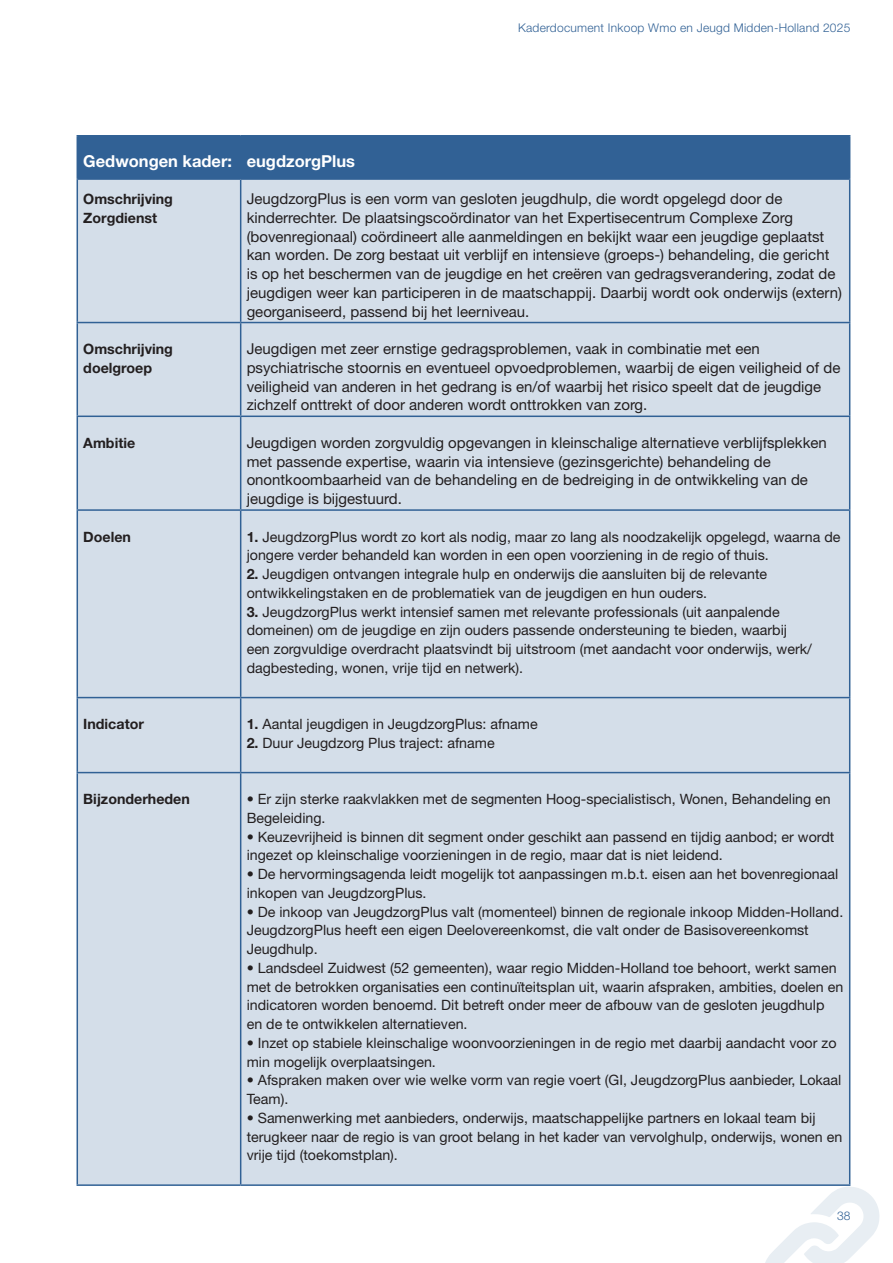
<style>
.page{position:relative;width:893px;height:1263px;background:#fff}
.page>*{position:absolute;margin:0;border:0;box-sizing:border-box;transform-origin:0 0}
.Platte_tekst{font:700 16.5px "Helvetica Neue LT Std";color:#fff}
.Plat_cursief{font:15px/18.8px "Helvetica Neue LT Std";color:#231f20}
.Plat_cursief-2{font:14.25px/18.8px "Helvetica Neue LT Std";color:#231f20}
.Plat_cursief-3{font:700 14.25px/18.8px "Helvetica Neue LT Std";color:#231f20}
.t1{font:300 12px "Helvetica Neue LT Std";letter-spacing:.02em;color:#316195}
.s1{font-weight:700}
</style>
<div class="page">
<svg style="left:765px;top:1187px;width:115px;height:76px"></svg>
<div style="left:78px;top:137px;width:771px;height:41px;background:#316195"></div>
<div style="left:78px;top:180px;width:771px;height:1004px;background:#d4dee9"></div>
<hr style="left:77px;top:137px;width:1px;height:41px;background:#316195">
<hr style="left:77px;top:135px;width:164px;height:2px;background:#316195">
<hr style="left:241px;top:135px;width:609px;height:2px;background:#316195">
<hr style="left:240px;top:137px;width:1px;height:41px;background:#316195">
<hr style="left:849px;top:137px;width:1px;height:41px;background:#316195">
<hr style="left:77px;top:178px;width:164px;height:2px;background:#316195">
<hr style="left:241px;top:178px;width:609px;height:2px;background:#316195">
<hr style="left:77px;top:180px;width:1px;height:142px;background:#316195">
<hr style="left:240px;top:180px;width:1px;height:142px;background:#316195">
<hr style="left:849px;top:180px;width:1px;height:142px;background:#316195">
<hr style="left:77px;top:323px;width:1px;height:93px;background:#316195">
<hr style="left:77px;top:322px;width:164px;height:1px;background:#316195">
<hr style="left:241px;top:322px;width:609px;height:1px;background:#316195">
<hr style="left:240px;top:323px;width:1px;height:93px;background:#316195">
<hr style="left:849px;top:323px;width:1px;height:93px;background:#316195">
<hr style="left:77px;top:417px;width:1px;height:92px;background:#316195">
<hr style="left:77px;top:416px;width:164px;height:1px;background:#316195">
<hr style="left:241px;top:416px;width:609px;height:1px;background:#316195">
<hr style="left:240px;top:417px;width:1px;height:92px;background:#316195">
<hr style="left:849px;top:417px;width:1px;height:92px;background:#316195">
<hr style="left:77px;top:511px;width:1px;height:186px;background:#316195">
<hr style="left:77px;top:509px;width:164px;height:2px;background:#316195">
<hr style="left:241px;top:509px;width:609px;height:2px;background:#316195">
<hr style="left:240px;top:511px;width:1px;height:186px;background:#316195">
<hr style="left:849px;top:511px;width:1px;height:186px;background:#316195">
<hr style="left:77px;top:698px;width:1px;height:74px;background:#316195">
<hr style="left:77px;top:697px;width:164px;height:1px;background:#316195">
<hr style="left:241px;top:697px;width:609px;height:1px;background:#316195">
<hr style="left:240px;top:698px;width:1px;height:74px;background:#316195">
<hr style="left:849px;top:698px;width:1px;height:74px;background:#316195">
<hr style="left:77px;top:773px;width:1px;height:411px;background:#316195">
<hr style="left:77px;top:772px;width:164px;height:1px;background:#316195">
<hr style="left:241px;top:772px;width:609px;height:1px;background:#316195">
<hr style="left:240px;top:773px;width:1px;height:411px;background:#316195">
<hr style="left:849px;top:773px;width:1px;height:411px;background:#316195">
<hr style="left:77px;top:1184px;width:164px;height:2px;background:#316195">
<hr style="left:241px;top:1184px;width:609px;height:2px;background:#316195">
<p class="t1" style="left:518px;top:21px;width:334px">Kaderdocument Inkoop Wmo en Jeugd Midden-Holland 2025</p>
<p class="Platte_tekst" style="left:83px;top:150px;width:150px">Gedwongen kader:</p>
<p class="Platte_tekst" style="left:247px;top:150px;width:110px">eugdzorgPlus</p>
<p class="Plat_cursief-3" style="left:83px;top:189px;width:91px">Omschrijving<br>Zorgdienst</p>
<p class="Plat_cursief" style="left:247px;top:189px;width:597px">JeugdzorgPlus is een vorm van gesloten jeugdhulp, die wordt opgelegd door de kinderrechter. De plaatsingscoördinator van het Expertisecentrum Complexe Zorg (bovenregionaal) coördineert alle aanmeldingen en bekijkt waar een jeugdige geplaatst kan worden. De zorg bestaat uit verblijf en intensieve (groeps-) behandeling, die gericht is op het beschermen van de jeugdige en het creëren van gedragsverandering, zodat de jeugdigen weer kan participeren in de maatschappij. Daarbij wordt ook onderwijs (extern) georganiseerd, passend bij het leerniveau.</p>
<p class="Plat_cursief-3" style="left:83px;top:339px;width:91px">Omschrijving doelgroep</p>
<p class="Plat_cursief" style="left:247px;top:339px;width:595px">Jeugdigen met zeer ernstige gedragsproblemen, vaak in combinatie met een psychiatrische stoornis en eventueel opvoedproblemen, waarbij de eigen veiligheid of de veiligheid van anderen in het gedrang is en/of waarbij het risico speelt dat de jeugdige zichzelf onttrekt of door anderen wordt onttrokken van zorg.</p>
<p class="Plat_cursief-3" style="left:83px;top:433px;width:53px">Ambitie</p>
<p class="Plat_cursief" style="left:247px;top:433px;width:582px">Jeugdigen worden zorgvuldig opgevangen in kleinschalige alternatieve verblijfsplekken met passende expertise, waarin via intensieve (gezinsgerichte) behandeling de onontkoombaarheid van de behandeling en de bedreiging in de ontwikkeling van de jeugdige is bijgestuurd.</p>
<p class="Plat_cursief-3" style="left:83px;top:527px;width:49px">Doelen</p>
<p class="Plat_cursief-2" style="left:247px;top:527px;width:595px"><span class="s1">1.</span> JeugdzorgPlus wordt zo kort als nodig, maar zo lang als noodzakelijk opgelegd, waarna de jongere verder behandeld kan worden in een open voorziening in de regio of thuis.</p>
<p class="Plat_cursief-2" style="left:247px;top:564px;width:522px"><span class="s1">2.</span> Jeugdigen ontvangen integrale hulp en onderwijs die aansluiten bij de relevante ontwikkelingstaken en de problematiek van de jeugdigen en hun ouders.</p>
<p class="Plat_cursief-2" style="left:247px;top:602px;width:567px"><span class="s1">3.</span> JeugdzorgPlus werkt intensief samen met relevante professionals (uit aanpalende domeinen) om de jeugdige en zijn ouders passende ondersteuning te bieden, waarbij een zorgvuldige overdracht plaatsvindt bij uitstroom (met aandacht voor onderwijs, werk/ dagbesteding, wonen, vrije tijd en netwerk).</p>
<p class="Plat_cursief-3" style="left:83px;top:714px;width:62px">Indicator</p>
<p class="Plat_cursief-2" style="left:247px;top:714px;width:292px"><span class="s1">1.</span> Aantal jeugdigen in JeugdzorgPlus: afname</p>
<p class="Plat_cursief-2" style="left:247px;top:733px;width:249px"><span class="s1">2.</span> Duur Jeugdzorg Plus traject: afname</p>
<p class="Plat_cursief-3" style="left:83px;top:789px;width:108px">Bijzonderheden</p>
<p class="Plat_cursief-2" style="left:247px;top:789px;width:586px">• Er zijn sterke raakvlakken met de segmenten Hoog-specialistisch, Wonen, Behandeling en<br>Begeleiding.</p>
<p class="Plat_cursief-2" style="left:247px;top:827px;width:589px">• Keuzevrijheid is binnen dit segment onder geschikt aan passend en tijdig aanbod; er wordt ingezet op kleinschalige voorzieningen in de regio, maar dat is niet leidend.</p>
<p class="Plat_cursief-2" style="left:247px;top:864px;width:593px">• De hervormingsagenda leidt mogelijk tot aanpassingen m.b.t. eisen aan het bovenregionaal inkopen van JeugdzorgPlus.</p>
<p class="Plat_cursief-2" style="left:247px;top:902px;width:598px">• De inkoop van JeugdzorgPlus valt (momenteel) binnen de regionale inkoop Midden-Holland.<br>JeugdzorgPlus heeft een eigen Deelovereenkomst, die valt onder de Basisovereenkomst<br>Jeugdhulp.</p>
<p class="Plat_cursief-2" style="left:247px;top:958px;width:598px">• Landsdeel Zuidwest (52 gemeenten), waar regio Midden-Holland toe behoort, werkt samen met de betrokken organisaties een continuïteitsplan uit, waarin afspraken, ambities, doelen en indicatoren worden benoemd. Dit betreft onder meer de afbouw van de gesloten jeugdhulp en de te ontwikkelen alternatieven.</p>
<p class="Plat_cursief-2" style="left:247px;top:1033px;width:591px">• Inzet op stabiele kleinschalige woonvoorzieningen in de regio met daarbij aandacht voor zo min mogelijk overplaatsingen.</p>
<p class="Plat_cursief-2" style="left:247px;top:1071px;width:596px">• Afspraken maken over wie welke vorm van regie voert (GI, JeugdzorgPlus aanbieder, Lokaal<br>Team).</p>
<p class="Plat_cursief-2" style="left:247px;top:1108px;width:597px">• Samenwerking met aanbieders, onderwijs, maatschappelijke partners en lokaal team bij terugkeer naar de regio is van groot belang in het kader van vervolghulp, onderwijs, wonen en vrije tijd (toekomstplan).</p>
<p class="t1" style="left:837px;top:1208px;width:15px">38</p>
</div>
